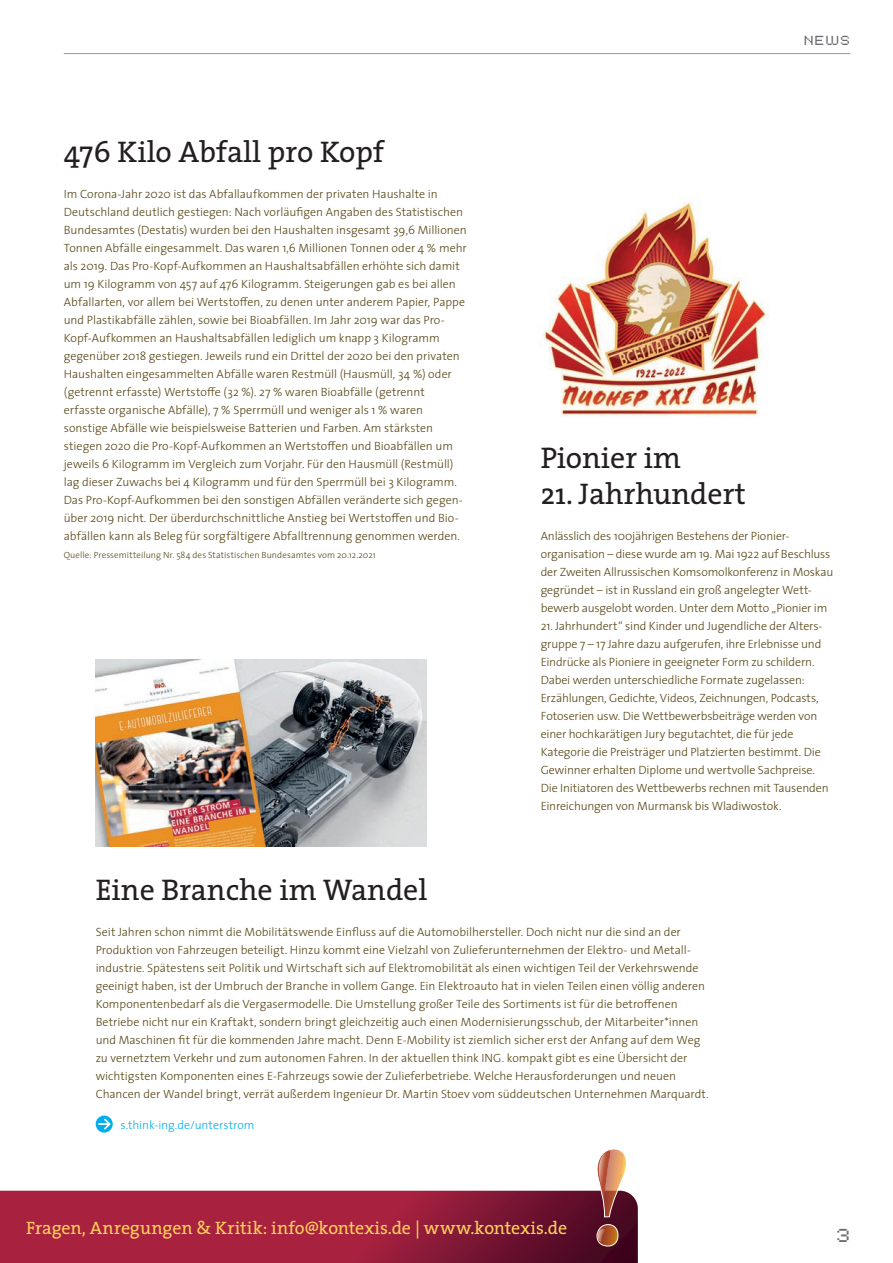
<style>
.page{position:relative;width:893px;height:1263px;background:#fff}
.page>*{position:absolute;margin:0;border:0;box-sizing:border-box;transform-origin:0 0}
.t1{font:30px "The Serif";color:#231f20}
.t2{font:18px "The Serif";letter-spacing:-.005em;color:#fed05b}
.t3{font:15px "Pixel FJ8 pt 1 Normal";color:#6c6d70}
.t4{font:300 12px/18px "The Sans";letter-spacing:-.005em;color:#564414}
.t5{font:300 12px "The Sans";letter-spacing:-.005em;color:#00aeef}
.t6{font:10.5px "Pixel FJ8 pt 1 Normal";color:#6c6d70}
.t7{font:300 9px "The Sans";letter-spacing:.01em;color:#564414}
</style>
<div class="page">
<hr style="left:64px;top:53px;width:786px;height:1px;background:#939598">
<svg style="left:0;top:1191px;width:638px;height:72px;background:#951c39"></svg>
<svg style="left:596px;top:1149px;width:31px;height:97px;background:#a5665b"></svg>
<svg style="left:96px;top:1115px;width:17px;height:17px"></svg>
<svg style="left:99px;top:1117px;width:13px;height:14px"></svg>
<img style="left:96px;top:660px;width:331px;height:186px">
<img style="left:539px;top:202px;width:230px;height:214px">
<h1 class="t1" style="left:64px;top:127px;width:322px">476 Kilo Abfall pro Kopf</h1>
<p class="t4" style="left:64px;top:185px;width:404px">Im Corona-Jahr 2020 ist das Abfallaufkommen der privaten Haushalte in Deutschland deutlich gestiegen: Nach vorläufigen Angaben des Statistischen Bundesamtes (Destatis) wurden bei den Haushalten insgesamt 39,6 Millionen Tonnen Abfälle eingesammelt. Das waren 1,6 Millionen Tonnen oder 4 % mehr als 2019. Das Pro-Kopf-Aufkommen an Haushaltsabfällen erhöhte sich damit um 19 Kilogramm von 457 auf 476 Kilogramm. Steigerungen gab es bei allen Abfallarten, vor allem bei Wertstoffen, zu denen unter anderem Papier, Pappe und Plastikabfälle zählen, sowie bei Bioabfällen. Im Jahr 2019 war das Pro-Kopf-Aufkommen an Haushaltsabfällen lediglich um knapp 3 Kilogramm gegenüber 2018 gestiegen. Jeweils rund ein Drittel der 2020 bei den privaten Haushalten eingesammelten Abfälle waren Restmüll (Hausmüll, 34 %) oder (getrennt erfasste) Wertstoffe (32 %). 27 % waren Bioabfälle (getrennt erfasste organische Abfälle), 7 % Sperrmüll und weniger als 1 % waren sonstige Abfälle wie beispielsweise Batterien und Farben. Am stärksten stiegen 2020 die Pro-Kopf-Aufkommen an Wertstoffen und Bioabfällen um jeweils 6 Kilogramm im Vergleich zum Vorjahr. Für den Hausmüll (Restmüll) lag dieser Zuwachs bei 4 Kilogramm und für den Sperrmüll bei 3 Kilogramm.<br>Das Pro-Kopf-Aufkommen bei den sonstigen Abfällen veränderte sich gegen&shy;über 2019 nicht. Der überdurchschnittliche Anstieg bei Wertstoffen und Bio&shy;abfällen kann als Beleg für sorgfältigere Abfalltrennung genommen werden.</p>
<p class="t7" style="left:64px;top:548px;width:314px">Quelle: Pressemitteilung Nr. 584 des Statistischen Bundesamtes vom 20.12.2021</p>
<h1 class="t1" style="left:96px;top:865px;width:333px">Eine Branche im Wandel</h1>
<p class="t6" style="left:805px;top:32px;width:47px">NEWS</p>
<h1 class="t1" style="left:541px;top:433px;width:142px">Pionier im</h1>
<h1 class="t1" style="left:541px;top:469px;width:207px">21. Jahrhundert</h1>
<p class="t4" style="left:541px;top:527px;width:294px">Anlässlich des 100jährigen Bestehens der Pionier&shy;organisation – diese wurde am 19. Mai 1922 auf Beschluss der Zweiten Allrussischen Komsomolkonferenz in Moskau gegründet – ist in Russland ein groß angelegter Wett&shy;bewerb ausgelobt worden. Unter dem Motto „Pionier im</p>
<p class="t4" style="left:541px;top:617px;width:289px">21. Jahrhundert“ sind Kinder und Jugendliche der Alters&shy;gruppe 7 – 17 Jahre dazu aufgerufen, ihre Erlebnisse und Eindrücke als Pioniere in geeigneter Form zu schildern.<br>Dabei werden unterschiedliche Formate zugelassen:<br>Erzählungen, Gedichte, Videos, Zeichnungen, Podcasts, Fotoserien usw. Die Wettbewerbsbeiträge werden von einer hochkarätigen Jury begutachtet, die für jede Kategorie die Preisträger und Platzierten bestimmt. Die Gewinner erhalten Diplome und wertvolle Sachpreise.<br>Die Initiatoren des Wettbewerbs rechnen mit Tausenden Einreichungen von Murmansk bis Wladiwostok.</p>
<p class="t4" style="left:96px;top:923px;width:615px">Seit Jahren schon nimmt die Mobilitätswende Einfluss auf die Automobilhersteller. Doch nicht nur die sind an der Produktion von Fahrzeugen beteiligt. Hinzu kommt eine Vielzahl von Zulieferunternehmen der Elektro- und Metall&shy;industrie. Spätestens seit Politik und Wirtschaft sich auf Elektromobilität als einen wichtigen Teil der Verkehrswende geeinigt haben, ist der Umbruch der Branche in vollem Gange. Ein Elektroauto hat in vielen Teilen einen völlig anderen Komponentenbedarf als die Vergasermodelle. Die Umstellung großer Teile des Sortiments ist für die betroffenen Betriebe nicht nur ein Kraftakt, sondern bringt gleichzeitig auch einen Modernisierungsschub, der Mitarbeiter*innen und Maschinen fit für die kommenden Jahre macht. Denn E-Mobility ist ziemlich sicher erst der Anfang auf dem Weg zu vernetztem Verkehr und zum autonomen Fahren. In der aktuellen think ING. kompakt gibt es eine Übersicht der wichtigsten Komponenten eines E-Fahrzeugs sowie der Zulieferbetriebe. Welche Herausforderungen und neuen Chancen der Wandel bringt, verrät außerdem Ingenieur Dr. Martin Stoev vom süddeutschen Unternehmen Marquardt.</p>
<p class="t5" style="left:120px;top:1114px;width:136px">s.think-ing.de/unterstrom</p>
<h2 class="t2" style="left:26px;top:1213px;width:542px">Fragen, Anregungen &amp; Kritik: info@kontexis.de | www.kontexis.de</h2>
<p class="t3" style="left:837px;top:1223px;width:15px">3</p>
</div>
